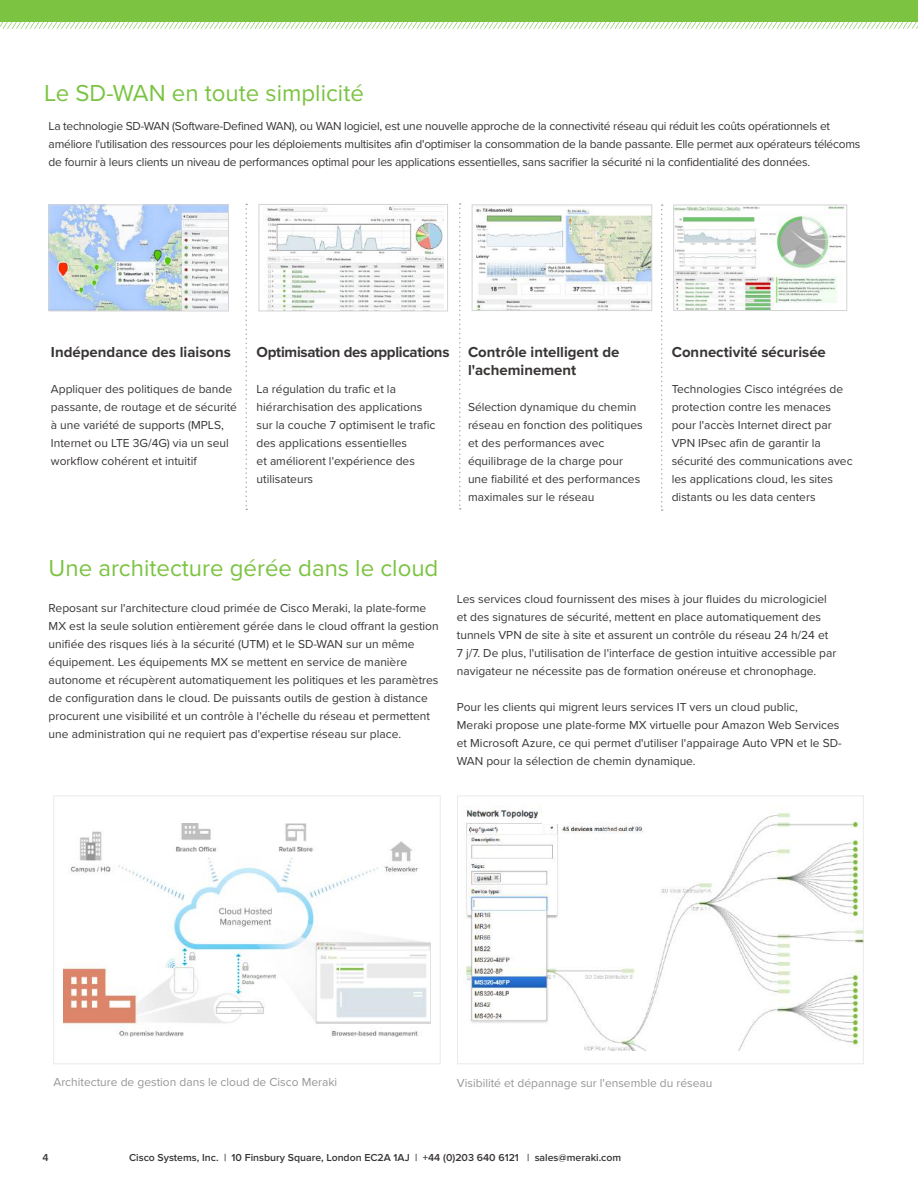
<style>
.page{position:relative;width:918px;height:1188px;background:#fff}
.page>*{position:absolute;margin:0;border:0;box-sizing:border-box;transform-origin:0 0}
.t1{font:24px "Proxima Nova";color:#7bc341}
.t2{font:700 15px/18px "Proxima Nova";color:#393535}
.t3{font:700 15px "Proxima Nova";letter-spacing:-.02em;color:#393535}
.t4{font:12px/18px "Proxima Nova";color:#393535}
.t5{font:12px/18px "Proxima Nova";letter-spacing:-.02em;color:#393535}
.t6{font:12px "Proxima Nova";color:#969698}
.t7{font:600 10.5px "Proxima Nova";color:#393535}
</style>
<div class="page">
<div style="left:0;top:0;width:918px;height:22px;background:#7bc341"></div>
<svg style="left:0;top:22px;width:918px;height:7px"></svg>
<img style="left:675px;top:207px;width:170px;height:102px">
<div style="left:673px;top:205px;width:174px;height:106px;border:1px solid #d5d4d5"></div>
<img style="left:267px;top:206px;width:176px;height:103px">
<div style="left:259px;top:204px;width:189px;height:107px;border:1px solid #d5d4d5"></div>
<img style="left:474px;top:207px;width:176px;height:102px">
<div style="left:472px;top:205px;width:180px;height:106px;border:1px solid #d5d4d5"></div>
<img style="left:51px;top:207px;width:176px;height:102px">
<div style="left:49px;top:205px;width:180px;height:106px;border:1px solid #d5d4d5"></div>
<svg style="left:246px;top:204px;width:1px;height:306px"></svg>
<svg style="left:459px;top:203px;width:2px;height:307px"></svg>
<svg style="left:661px;top:204px;width:2px;height:307px"></svg>
<img style="left:64px;top:824px;width:366px;height:212px">
<div style="left:53px;top:795px;width:388px;height:269px;border:1px solid #ebeaea"></div>
<img style="left:465px;top:806px;width:397px;height:245px">
<div style="left:457px;top:795px;width:407px;height:269px;border:1px solid #ebeaea"></div>
<div style="left:542px;top:805px;width:22px;height:19px;background:#fff"></div>
<h1 class="t1" style="left:44px;top:75px;width:321px">Le SD-WAN en toute simplicité</h1>
<p class="t5" style="left:49px;top:117px;width:813px">La technologie SD-WAN (Software-Defined WAN), ou WAN logiciel, est une nouvelle approche de la connectivité réseau qui réduit les coûts opérationnels et améliore l'utilisation des ressources pour les déploiements multisites afin d'optimiser la consommation de la bande passante. Elle permet aux opérateurs télécoms de fournir à leurs clients un niveau de performances optimal pour les applications essentielles, sans sacrifier la sécurité ni la confidentialité des données.</p>
<p class="t2" style="left:51px;top:343px;width:182px">Indépendance des liaisons</p>
<p class="t4" style="left:51px;top:380px;width:188px">Appliquer des politiques de bande passante, de routage et de sécurité à une variété de supports (MPLS, Internet ou LTE 3G/4G) via un seul workflow cohérent et intuitif</p>
<p class="t3" style="left:257px;top:341px;width:194px">Optimisation des applications</p>
<p class="t4" style="left:257px;top:380px;width:180px">La régulation du trafic et la hiérarchisation des applications sur la couche 7 optimisent le trafic des applications essentielles<br>et améliorent l'expérience des utilisateurs</p>
<p class="t2" style="left:468px;top:343px;width:153px">Contrôle intelligent de l'acheminement</p>
<p class="t4" style="left:468px;top:398px;width:176px">Sélection dynamique du chemin réseau en fonction des politiques et des performances avec équilibrage de la charge pour une fiabilité et des performances maximales sur le réseau</p>
<p class="t2" style="left:672px;top:343px;width:156px">Connectivité sécurisée</p>
<p class="t4" style="left:672px;top:380px;width:182px">Technologies Cisco intégrées de protection contre les menaces pour l'accès Internet direct par<br>VPN IPsec afin de garantir la sécurité des communications avec les applications cloud, les sites distants ou les data centers</p>
<h1 class="t1" style="left:49px;top:550px;width:391px">Une architecture gérée dans le cloud</h1>
<p class="t4" style="left:49px;top:598px;width:392px">Reposant sur l'architecture cloud primée de Cisco Meraki, la plate-forme MX est la seule solution entièrement gérée dans le cloud offrant la gestion unifiée des risques liés à la sécurité (UTM) et le SD-WAN sur un même équipement. Les équipements MX se mettent en service de manière autonome et récupèrent automatiquement les politiques et les paramètres de configuration dans le cloud. De puissants outils de gestion à distance procurent une visibilité et un contrôle à l'échelle du réseau et permettent une administration qui ne requiert pas d'expertise réseau sur place.</p>
<p class="t4" style="left:457px;top:589px;width:381px">Les services cloud fournissent des mises à jour fluides du micrologiciel et des signatures de sécurité, mettent en place automatiquement des tunnels VPN de site à site et assurent un contrôle du réseau 24 h/24 et 7 j/7. De plus, l'utilisation de l'interface de gestion intuitive accessible par navigateur ne nécessite pas de formation onéreuse et chronophage.</p>
<p class="t4" style="left:457px;top:697px;width:386px">Pour les clients qui migrent leurs services IT vers un cloud public,<br>Meraki propose une plate-forme MX virtuelle pour Amazon Web Services et Microsoft Azure, ce qui permet d'utiliser l'appairage Auto VPN et le SD-WAN pour la sélection de chemin dynamique.</p>
<p class="t6" style="left:53px;top:1073px;width:285px">Architecture de gestion dans le cloud de Cisco Meraki</p>
<p class="t6" style="left:457px;top:1074px;width:257px">Visibilité et dépannage sur l'ensemble du réseau</p>
<p class="t7" style="left:43px;top:1152px;width:8px">4</p>
<p class="t7" style="left:129px;top:1151px;width:494px">Cisco Systems, Inc. | 10 Finsbury Square, London EC2A 1AJ | +44 (0)203 640 6121 | sales@meraki.com</p>
</div>
